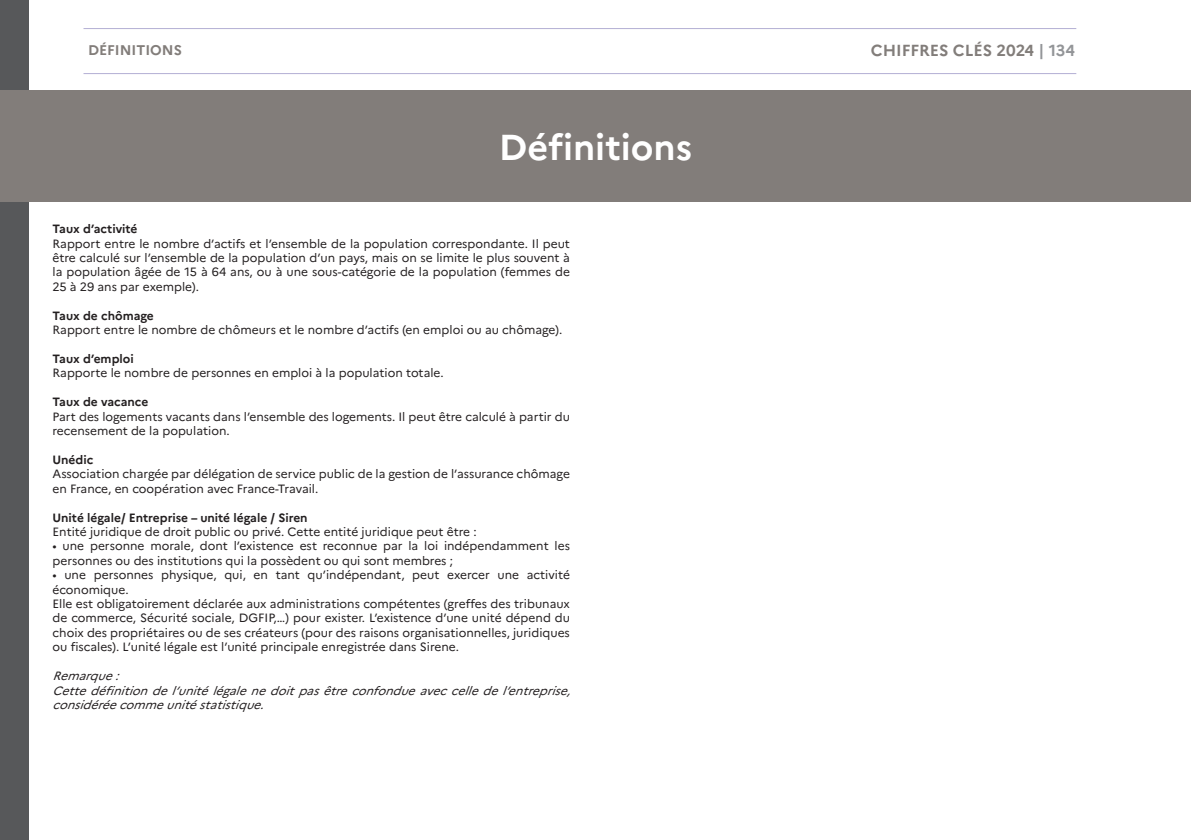
<style>
.page{position:relative;width:1191px;height:840px;background:#fff}
.page>*{position:absolute;margin:0;border:0;box-sizing:border-box;transform-origin:0 0}
.Sub_title_3_-_white{font:700 36px "Marianne";color:#fff}
.t1{font:700 16px "Marianne";color:#827d7a}
.t2{font:700 14px "Marianne";color:#827d7a}
.t3{font:12px/14.4px "Marianne";color:#231f20}
.t4{font:italic 12px/14.4px "Marianne";color:#231f20}
.t5{font:700 12px "Marianne";color:#231f20}
.s1{color:#939598}
</style>
<div class="page">
<hr style="left:83px;top:73px;width:993px;height:1px;background:#b3afd4">
<hr style="left:83px;top:28px;width:993px;height:1px;background:#b3afd4">
<div style="left:0;top:0;width:28px;height:839px;background:#57585a"></div>
<div style="left:0;top:90px;width:1191px;height:112px;background:#827d7a"></div>
<p class="t2" style="left:88px;top:39px;width:95px">DÉFINITIONS</p>
<h2 class="t1" style="left:871px;top:38px;width:206px">CHIFFRES CLÉS 2024 <span class="s1">| 134</span></h2>
<p class="Sub_title_3_-_white" style="left:499px;top:120px;width:195px">Définitions</p>
<p class="t5" style="left:53px;top:219px;width:86px">Taux d’activité</p>
<p class="t3" style="left:53px;top:235px;width:519px;text-align:justify">Rapport entre le nombre d’actifs et l’ensemble de la population correspondante. Il peut être calculé sur l’ensemble de la population d’un pays, mais on se limite le plus souvent à la population âgée de 15 à 64 ans, ou à une sous-catégorie de la population (femmes de 25 à 29 ans par exemple).</p>
<p class="t5" style="left:53px;top:306px;width:103px">Taux de chômage</p>
<p class="t3" style="left:53px;top:321px;width:511px">Rapport entre le nombre de chômeurs et le nombre d’actifs (en emploi ou au chômage).</p>
<p class="t5" style="left:53px;top:349px;width:83px">Taux d’emploi</p>
<p class="t3" style="left:53px;top:365px;width:393px">Rapporte le nombre de personnes en emploi à la population totale.</p>
<p class="t5" style="left:53px;top:392px;width:97px">Taux de vacance</p>
<p class="t3" style="left:53px;top:408px;width:519px">Part des logements vacants dans l’ensemble des logements. Il peut être calculé à partir du recensement de la population.</p>
<p class="t5" style="left:53px;top:450px;width:42px">Unédic</p>
<p class="t3" style="left:53px;top:465px;width:519px">Association chargée par délégation de service public de la gestion de l’assurance chômage en France, en coopération avec France-Travail.</p>
<p class="t5" style="left:53px;top:507px;width:257px">Unité légale/ Entreprise – unité légale / Siren</p>
<p class="t3" style="left:53px;top:523px;width:426px">Entité juridique de droit public ou privé. Cette entité juridique peut être :</p>
<p class="t3" style="left:53px;top:537px;width:519px">• une personne morale, dont l’existence est reconnue par la loi indépendamment les personnes ou des institutions qui la possèdent ou qui sont membres ;</p>
<p class="t3" style="left:53px;top:566px;width:519px">• une personnes physique, qui, en tant qu’indépendant, peut exercer une activité économique.</p>
<p class="t3" style="left:53px;top:595px;width:519px;text-align:justify">Elle est obligatoirement déclarée aux administrations compétentes (greffes des tribunaux de commerce, Sécurité sociale, DGFIP,…) pour exister. L’existence d’une unité dépend du choix des propriétaires ou de ses créateurs (pour des raisons organisationnelles, juridiques ou fiscales). L’unité légale est l’unité principale enregistrée dans Sirene.</p>
<p class="t4" style="left:53px;top:667px;width:73px">Remarque:</p>
<p class="t4" style="left:53px;top:681px;width:525px">Cettedéfinitiondel’unitélégalenedoitpasêtreconfondueaveccelledel’entreprise, considéréecommeunitéstatistique.</p>
</div>
